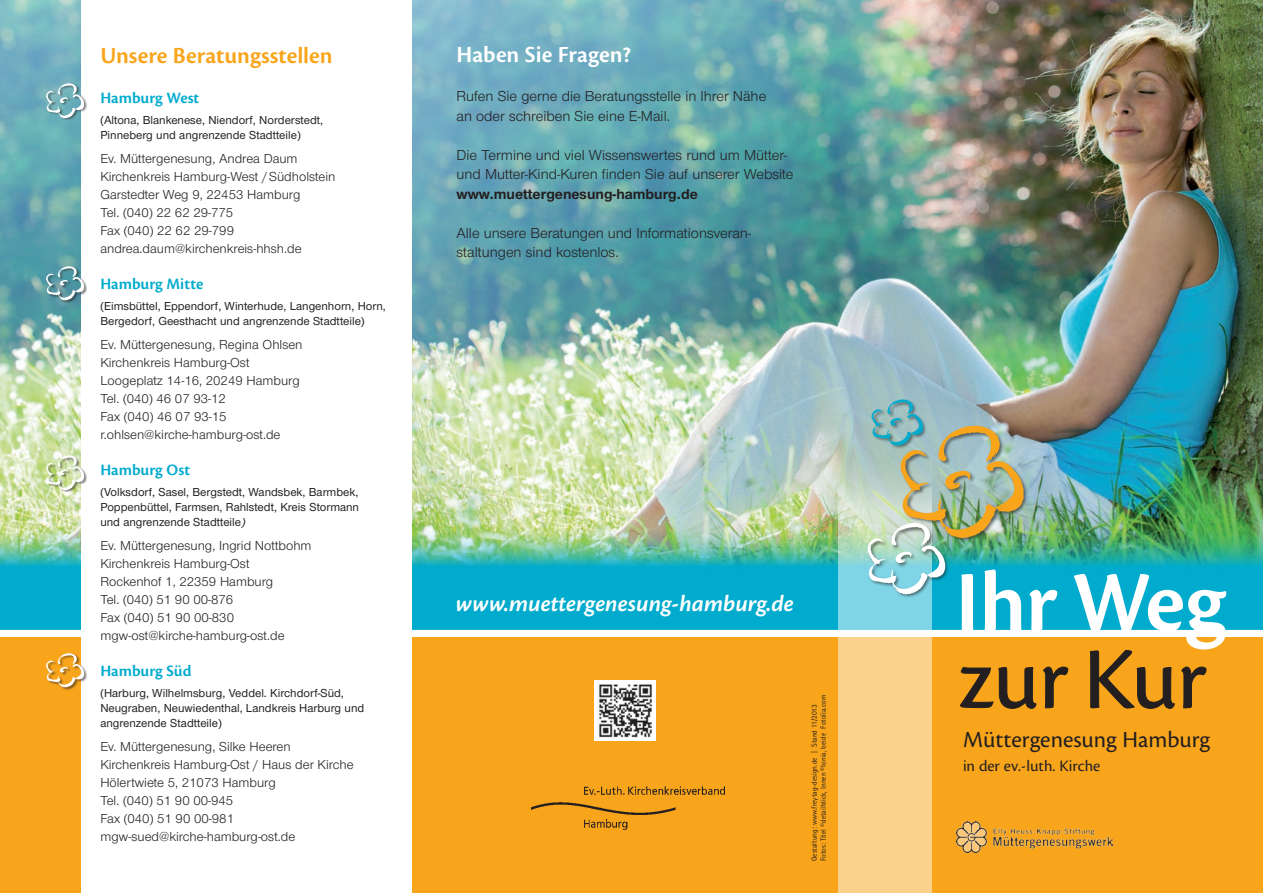
<style>
.page{position:relative;width:1263px;height:893px;background:#fff}
.page>*{position:absolute;margin:0;border:0;box-sizing:border-box;transform-origin:0 0}
.t1{font:24px "Cronos Pro Semibold Capt It";color:#fff}
.t2{font:600 24px "Cronos Pro";color:#f9a51b}
.t3{font:24px "Cronos Pro";color:#231f20}
.t4{font:600 24px "Cronos Pro";color:#fff}
.t5{font:600 16.5px "Cronos Pro";color:#00abcd}
.t6{font:16.5px "Cronos Pro";color:#231f20}
.t7{font:15px "Nordelbica";color:#231f20}
.t8{font:700 15px "Nordelbica";color:#231f20}
.t9{font:13.5px "Nordelbica";color:#231f20}
.t10{font:500 12px "Nordelbica";color:#231f20}
.t11{font:7.5px "Rotis Sans Serif";color:#231f20}
.s1{font-style:italic}
</style>
<div class="page">
<img style="left:412px;top:0;width:851px;height:524px">
<img style="left:412px;top:524px;width:851px;height:105px">
<div style="left:412px;top:637px;width:851px;height:256px;background:#f9a51b"></div>
<svg style="left:838px;top:447px;width:93px;height:446px;background:#e6d29e"></svg>
<img style="left:957px;top:822px;width:155px;height:31px">
<div style="left:867px;top:399px;width:161px;height:199px;background:#231f20;opacity:.6"></div>
<img style="left:859px;top:517px;width:91px;height:80px">
<img style="left:888px;top:416px;width:145px;height:127px">
<img style="left:867px;top:396px;width:59px;height:52px">
<svg style="left:959px;top:570px;width:267px;height:139px"></svg>
<img style="left:0;top:0;width:81px;height:524px">
<img style="left:0;top:524px;width:81px;height:105px">
<div style="left:0;top:637px;width:81px;height:256px;background:#f9a51b"></div>
<img style="left:531px;top:786px;width:193px;height:43px">
<div style="left:47px;top:83px;width:40px;height:38px;background:#231f20;opacity:.6"></div>
<img style="left:43px;top:80px;width:43px;height:39px">
<div style="left:47px;top:266px;width:40px;height:37px;background:#231f20;opacity:.6"></div>
<img style="left:43px;top:263px;width:43px;height:39px">
<div style="left:47px;top:455px;width:40px;height:38px;background:#231f20;opacity:.6"></div>
<img style="left:43px;top:452px;width:43px;height:39px">
<div style="left:47px;top:653px;width:40px;height:37px;background:#231f20;opacity:.6"></div>
<img style="left:46px;top:653px;width:40px;height:36px">
<img style="left:595px;top:680px;width:60px;height:61px">
<p class="t2" style="left:100px;top:42px;width:234px">Unsere Beratungsstellen</p>
<p class="t5" style="left:100px;top:89px;width:101px">Hamburg West</p>
<p class="t10" style="left:100px;top:113px;width:224px">(Altona, Blankenese, Niendorf, Norderstedt,</p>
<p class="t10" style="left:100px;top:128px;width:202px">Pinneberg und angrenzende Stadtteile)</p>
<p class="t9" style="left:100px;top:151px;width:199px">Ev. Müttergenesung, Andrea Daum</p>
<p class="t9" style="left:100px;top:169px;width:236px">Kirchenkreis Hamburg-West /Südholstein</p>
<p class="t9" style="left:100px;top:187px;width:202px">Garstedter Weg 9, 22453 Hamburg</p>
<p class="t9" style="left:100px;top:205px;width:134px">Tel. (040) 22 62 29-775</p>
<p class="t9" style="left:100px;top:223px;width:135px">Fax (040) 22 62 29-799</p>
<p class="t9" style="left:100px;top:241px;width:203px">andrea.daum@kirchenkreis-hhsh.de</p>
<p class="t5" style="left:100px;top:275px;width:104px">Hamburg Mitte</p>
<p class="t10" style="left:100px;top:299px;width:287px">(Eimsbüttel, Eppendorf, Winterhude, Langenhorn, Horn,</p>
<p class="t10" style="left:100px;top:314px;width:266px">Bergedorf, Geesthacht und angrenzende Stadtteile)</p>
<p class="t9" style="left:100px;top:337px;width:204px">Ev. Müttergenesung, Regina Ohlsen</p>
<p class="t9" style="left:100px;top:355px;width:151px">Kirchenkreis Hamburg-Ost</p>
<p class="t9" style="left:100px;top:373px;width:201px">Loogeplatz 14-16, 20249 Hamburg</p>
<p class="t9" style="left:100px;top:391px;width:127px">Tel. (040) 46 07 93-12</p>
<p class="t9" style="left:100px;top:409px;width:128px">Fax (040) 46 07 93-15</p>
<p class="t9" style="left:100px;top:427px;width:182px">r.ohlsen@kirche-hamburg-ost.de</p>
<p class="t5" style="left:100px;top:461px;width:91px">Hamburg Ost</p>
<p class="t10" style="left:100px;top:485px;width:260px">(Volksdorf, Sasel, Bergstedt, Wandsbek, Barmbek,</p>
<p class="t10" style="left:100px;top:500px;width:260px">Poppenbüttel, Farmsen, Rahlstedt, Kreis Stormann</p>
<p class="t10" style="left:100px;top:515px;width:149px">und angrenzende Stadtteile<span class="s1">)</span></p>
<p class="t9" style="left:100px;top:538px;width:213px">Ev. Müttergenesung, Ingrid Nottbohm</p>
<p class="t9" style="left:100px;top:556px;width:151px">Kirchenkreis Hamburg-Ost</p>
<p class="t9" style="left:100px;top:574px;width:174px">Rockenhof 1, 22359 Hamburg</p>
<p class="t9" style="left:100px;top:592px;width:134px">Tel. (040) 51 90 00-876</p>
<p class="t9" style="left:100px;top:610px;width:135px">Fax (040) 51 90 00-830</p>
<p class="t9" style="left:100px;top:628px;width:186px">mgw-ost@kirche-hamburg-ost.de</p>
<p class="t5" style="left:100px;top:662px;width:93px">Hamburg Süd</p>
<p class="t10" style="left:100px;top:686px;width:245px">(Harburg, Wilhelmsburg, Veddel. Kirchdorf-Süd,</p>
<p class="t10" style="left:100px;top:701px;width:265px">Neugraben, Neuwiedenthal, Landkreis Harburg und</p>
<p class="t10" style="left:100px;top:716px;width:123px">angrenzende Stadtteile)</p>
<p class="t9" style="left:100px;top:739px;width:192px">Ev. Müttergenesung, Silke Heeren</p>
<p class="t9" style="left:100px;top:757px;width:255px">Kirchenkreis Hamburg-Ost / Haus der Kirche</p>
<p class="t9" style="left:100px;top:775px;width:177px">Hölertwiete 5, 21073 Hamburg</p>
<p class="t9" style="left:100px;top:793px;width:134px">Tel. (040) 51 90 00-945</p>
<p class="t9" style="left:100px;top:811px;width:135px">Fax (040) 51 90 00-981</p>
<p class="t9" style="left:100px;top:829px;width:197px">mgw-sued@kirche-hamburg-ost.de</p>
<p class="t4" style="left:456px;top:41px;width:176px">Haben Sie Fragen?</p>
<p class="t7" style="left:456px;top:88px;width:311px">Rufen Sie gerne die Beratungsstelle in Ihrer Nähe</p>
<p class="t7" style="left:456px;top:107px;width:215px">an oder schreiben Sie eine E-Mail.</p>
<p class="t7" style="left:456px;top:146px;width:332px">Die Termine und viel Wissenswertes rund um Mütter-</p>
<p class="t7" style="left:456px;top:166px;width:338px">und Mutter-Kind-Kuren finden Sie auf unserer Website</p>
<p class="t8" style="left:456px;top:185px;width:243px">www.muettergenesung-hamburg.de</p>
<p class="t7" style="left:456px;top:224px;width:296px">Alle unsere Beratungen und Informationsveran-</p>
<p class="t7" style="left:456px;top:244px;width:164px">staltungen sind kostenlos.</p>
<p class="t1" style="left:456px;top:590px;width:340px">www.muettergenesung-hamburg.de</p>
<p class="t11" style="left:810px;top:861px;width:158px;rotate:-90deg">Gestaltung: www.freytag-design.de | Stand 11/2013</p>
<p class="t11" style="left:819px;top:861px;width:168px;rotate:-90deg">Fotos: Titel ©detailblick, Innen ©Ionia, beide Fotolia.com</p>
<p class="t3" style="left:963px;top:725px;width:249px">Müttergenesung Hamburg</p>
<p class="t6" style="left:963px;top:756px;width:139px">in der ev.-luth. Kirche</p>
</div>
